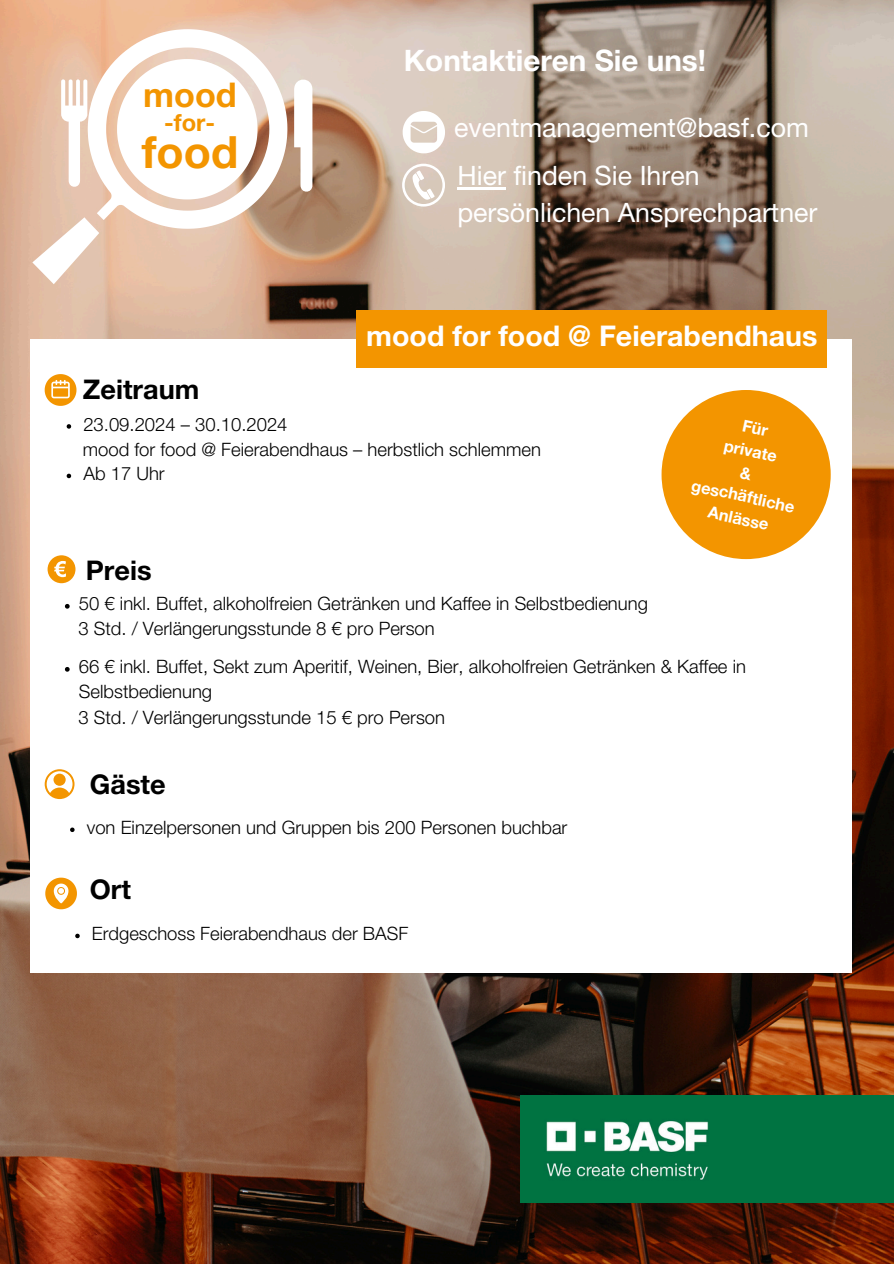
<style>
.page{position:relative;width:894px;height:1264px;background:#fff}
.page>*{position:absolute;margin:0;border:0;box-sizing:border-box;transform-origin:0 0}
.t1{font:700 44.55px "Helvetica Neue LT Std";color:#f39500}
.t2{font:700 34.05px "Helvetica Neue LT Std";color:#f39500}
.t3{font:700 29.55px "Helvetica Neue LT Std";color:#fff}
.t4{font:700 28.5px "Helvetica Neue LT Std";color:#fff}
.t5{font:700 27.15px "Helvetica Neue LT Std";color:#000}
.t6{font:26.7px/37.2px "Helvetica Neue LT Std";color:#fff}
.t7{font:700 23.7px "Helvetica Neue LT Std";color:#f39500}
.t8{font:300 18.45px/25.2px "Helvetica Neue LT Std";color:#000}
.t9{font:700 16.35px/22.8px "Helvetica Neue LT Std";color:#fff;text-align:center}
</style>
<div class="page">
<img style="left:0;top:0;width:893px;height:1263px">
<svg style="left:294px;top:76px;width:18px;height:118px"></svg>
<svg style="left:32px;top:29px;width:255px;height:261px"></svg>
<svg style="left:402px;top:111px;width:43px;height:42px"></svg>
<svg style="left:402px;top:164px;width:43px;height:42px"></svg>
<div style="left:31px;top:339px;width:820px;height:633px;background:#fff"></div>
<div style="left:356px;top:310px;width:471px;height:58px;background:#f39500"></div>
<div style="left:661px;top:390px;width:169px;height:169px;background:#f39500;border-radius:50%"></div>
<svg style="left:45px;top:374px;width:31px;height:31px"></svg>
<div style="left:48px;top:555px;width:27px;height:28px;background:#f39500;border-radius:50%"></div>
<svg style="left:54px;top:561px;width:12px;height:16px"></svg>
<svg style="left:45px;top:877px;width:32px;height:32px"></svg>
<svg style="left:45px;top:769px;width:29px;height:30px"></svg>
<svg style="left:53px;top:773px;width:13px;height:12px"></svg>
<hr style="left:457px;top:187px;width:49px;height:2px;background:#fff">
<svg style="left:75px;top:933px;width:5px;height:5px"></svg>
<svg style="left:65px;top:604px;width:5px;height:4px"></svg>
<svg style="left:65px;top:667px;width:5px;height:4px"></svg>
<svg style="left:70px;top:827px;width:5px;height:5px"></svg>
<svg style="left:67px;top:424px;width:4px;height:4px"></svg>
<svg style="left:67px;top:473px;width:4px;height:5px"></svg>
<img style="left:520px;top:1095px;width:373px;height:107px">
<p class="t2" style="left:143px;top:83px;width:95px">mood</p>
<p class="t1" style="left:142px;top:136px;width:98px">food</p>
<h2 class="t7" style="left:164px;top:114px;width:52px">-for-</h2>
<h3 class="t5" style="left:83px;top:380px;width:118px">Zeitraum</h3>
<h5 class="t3" style="left:404px;top:50px;width:303px">Kontaktieren Sie uns!</h5>
<h1 class="t6" style="left:454px;top:113px;width:356px">eventmanagement@basf.com</h1>
<p class="t6" style="left:457px;top:160px;width:361px">Hier finden Sie Ihren persönlichen Ansprechpartner</p>
<h3 class="t4" style="left:366px;top:326px;width:452px">mood for food @ Feierabendhaus</h3>
<p class="t8" style="left:83px;top:414px;width:206px">23.09.2024 – 30.10.2024</p>
<h3 class="t8" style="left:83px;top:439px;width:459px">mood for food @ Feierabendhaus – herbstlich schlemmen</h3>
<p class="t8" style="left:83px;top:464px;width:83px">Ab 17 Uhr</p>
<h3 class="t5" style="left:86px;top:561px;width:67px">Preis</h3>
<p class="t9" style="left:726px;top:436px;width:55px;rotate:12deg">private</p>
<h4 class="t9" style="left:693px;top:476px;width:106px;rotate:12deg">geschäftliche<br>Anlässe</h4>
<p class="t8" style="left:79px;top:593px;width:570px">50 € inkl. Buffet, alkoholfreien Getränken und Kaffee in Selbstbedienung</p>
<p class="t8" style="left:78px;top:619px;width:358px">3 Std. / Verlängerungsstunde 8 € pro Person</p>
<p class="t8" style="left:79px;top:656px;width:668px">66 € inkl. Buffet, Sekt zum Aperitif, Weinen, Bier, alkoholfreien Getränken &amp; Kaffee in<br>Selbstbedienung</p>
<h6 class="t8" style="left:78px;top:707px;width:368px">3 Std. / Verlängerungsstunde 15 € pro Person</h6>
<p class="t5" style="left:90px;top:774px;width:77px">Gäste</p>
<p class="t8" style="left:87px;top:817px;width:482px">von Einzelpersonen und Gruppen bis 200 Personen buchbar</p>
<p class="t5" style="left:90px;top:879px;width:43px">Ort</p>
<p class="t8" style="left:92px;top:923px;width:318px">Erdgeschoss Feierabendhaus der BASF</p>
</div>
